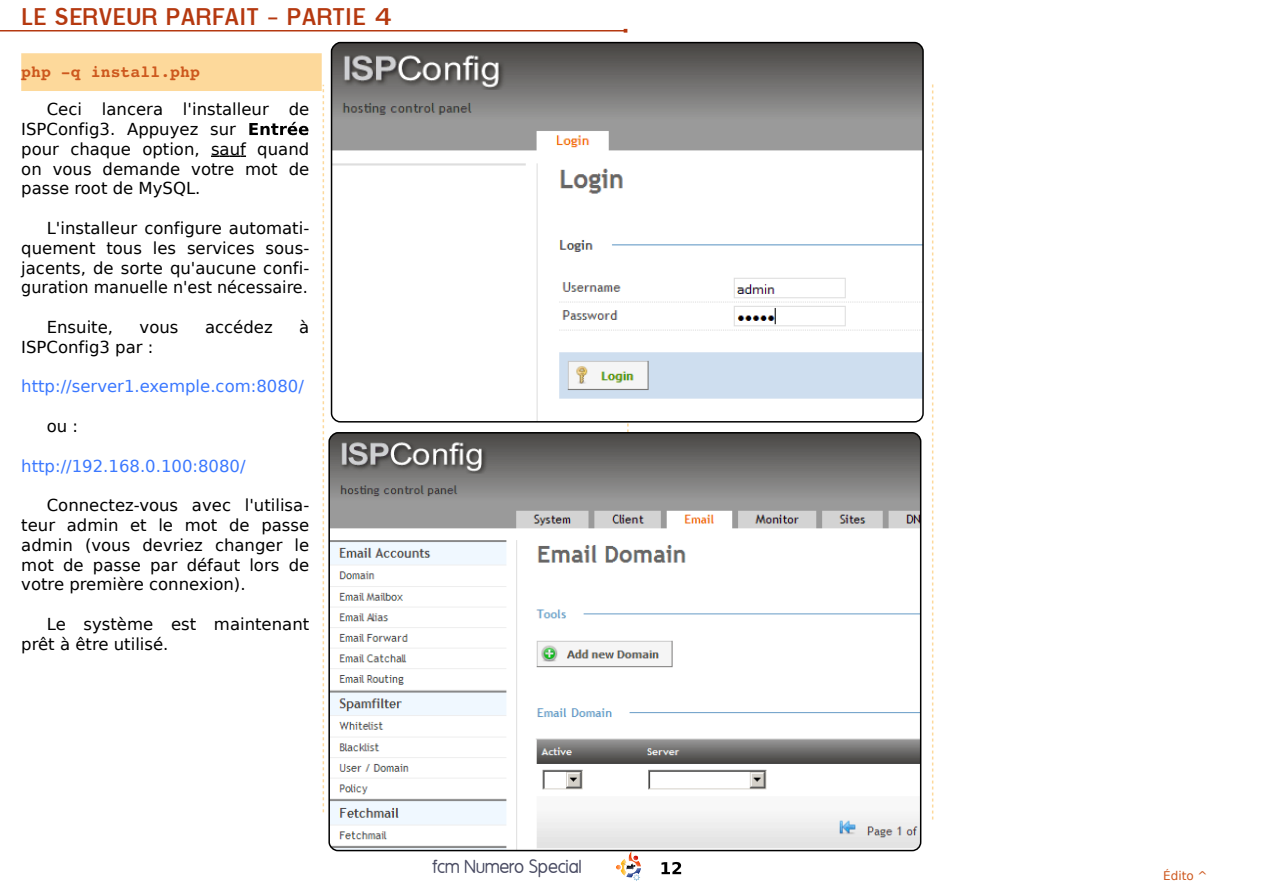
<style>
.page{position:relative;width:1263px;height:893px;background:#fff}
.page>*{position:absolute;margin:0;border:0;box-sizing:border-box;transform-origin:0 0}
.t1{font:700 24px "Garuda";color:#b53910}
.t2{font:18px "Mg Open Modata";color:#4a4c63}
.t3{font:16.5px/19.8px "DejaVu Sans";color:#000}
.t4{font:16.5px "DejaVu Sans";color:#3b78ff}
.t5{font:700 16.5px "Courier 10 Pitch BT";color:#cd581e}
.t6{font:12px "DejaVu Sans";color:#cd581e}
</style>
<div class="page">
<svg style="left:323px;top:85px;width:1px;height:727px"></svg>
<svg style="left:627px;top:423px;width:2px;height:8px"></svg>
<svg style="left:932px;top:84px;width:1px;height:735px"></svg>
<img style="left:616px;top:852px;width:25px;height:29px">
<svg style="left:661px;top:862px;width:20px;height:12px"></svg>
<hr style="left:0;top:30px;width:625px;height:1px;background:#b53910">
<div style="left:21px;top:53px;width:301px;height:38px;background:#fdd99b"></div>
<svg style="left:249px;top:122px;width:59px;height:13px"></svg>
<svg style="left:211px;top:155px;width:35px;height:2px"></svg>
<svg style="left:330px;top:41px;width:594px;height:382px"></svg>
<svg style="left:328px;top:431px;width:594px;height:421px"></svg>
<h1 class="t1" style="left:21px;top:3px;width:371px">LE SERVEUR PARFAIT - PARTIE 4</h1>
<p class="t5" style="left:21px;top:63px;width:180px">php -q install.php</p>
<p class="t3" style="left:21px;top:100px;width:289px;text-indent:26px">Ceci lancera l'installeur de<br>ISPConfig3. Appuyez sur<br>pour chaque option, sauf quand on vous demande votre mot de passe root de MySQL.</p>
<p class="t3" style="left:21px;top:218px;width:289px;text-align:justify;text-indent:26px">L'installeur configure automati&shy;quement tous les services sous&shy;jacents, de sorte qu'aucune confi&shy;guration manuelle n'est nécessaire.</p>
<p class="t3" style="left:47px;top:317px;width:68px">Ensuite,</p>
<p class="t3" style="left:140px;top:317px;width:40px">vous</p>
<p class="t3" style="left:205px;top:317px;width:69px">accédez</p>
<p class="t3" style="left:299px;top:317px;width:12px">à</p>
<p class="t3" style="left:21px;top:337px;width:134px">ISPConfig3 par :</p>
<p class="t4" style="left:21px;top:377px;width:284px">http://server1.exemple.com:8080/</p>
<p class="t3" style="left:47px;top:416px;width:33px">ou :</p>
<p class="t4" style="left:21px;top:456px;width:226px">http://192.168.0.100:8080/</p>
<p class="t3" style="left:21px;top:496px;width:289px;text-align:justify;text-indent:26px">Connectez-vous avec l'utilisa&shy;teur admin et le mot de passe admin (vous devriez changer le mot de passe par défaut lors de votre première connexion).</p>
<p class="t3" style="left:21px;top:614px;width:289px;text-indent:26px">Le système est maintenant prêt à être utilisé.</p>
<p class="t2" style="left:432px;top:857px;width:151px">fcm Numero Special</p>
<p class="t6" style="left:1163px;top:869px;width:46px">Édito ^</p>
</div>
